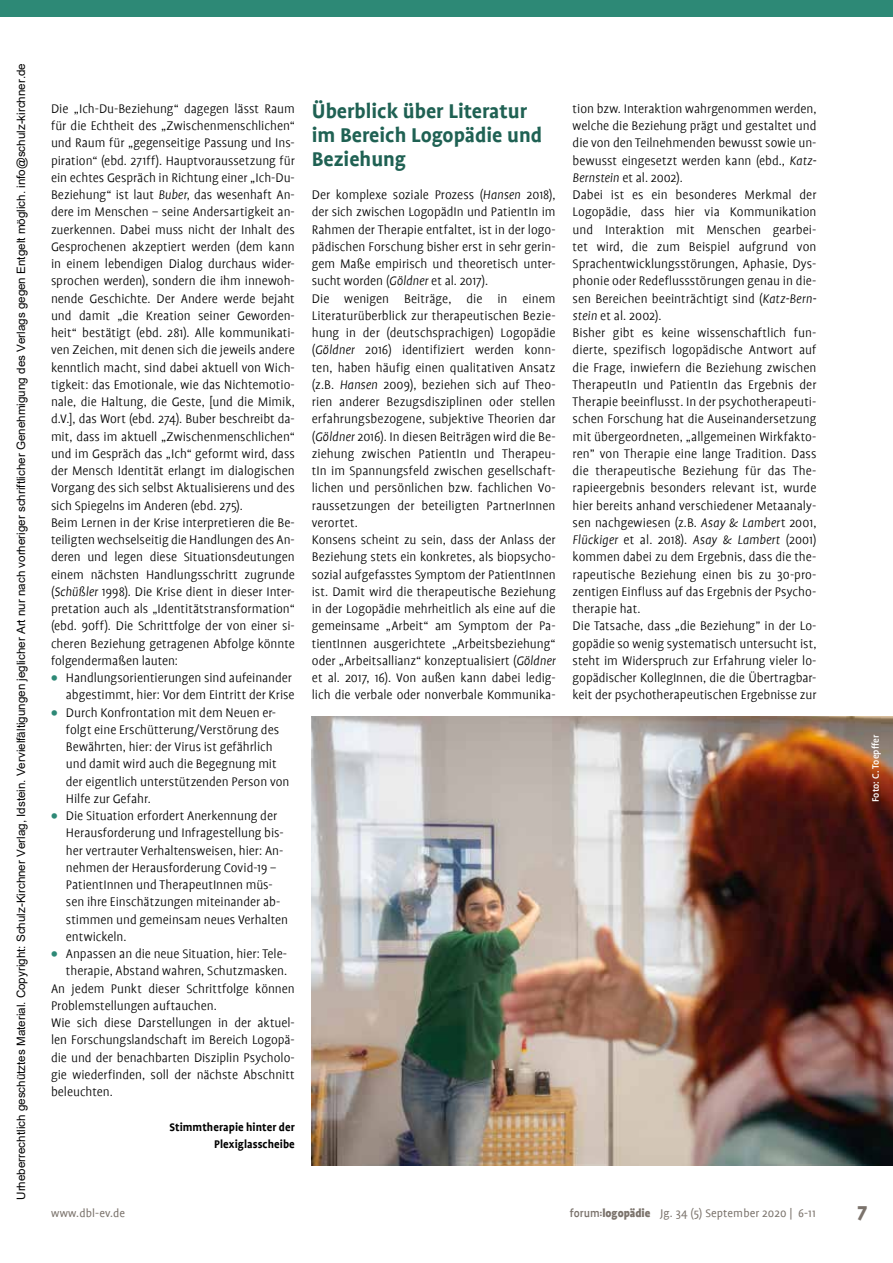
<style>
.page{position:relative;width:893px;height:1263px;background:#fff}
.page>*{position:absolute;margin:0;border:0;box-sizing:border-box;transform-origin:0 0}
.t1{font:700 22.5px/24px "Profile";color:#1f6153}
.t2{font:900 21px "Profile";color:#7b736c}
.t3{font:300 14.1px/17.2px "Profile";color:#000}
.t4{font:12.6px "Profile";letter-spacing:.01em;color:#7b736c}
.t5{font:700 12.6px/17.2px "Profile";letter-spacing:.005em;color:#000;text-align:right}
.t6{font:11.55px "Arial";color:#000}
.t7{font:500 10.5px "Profile";color:#fff}
.s1{font-style:italic}
.s2{font-weight:900;color:#2d8976}
.s3{font-weight:500}
.s4{font-weight:900;font-size:9px}
.s5{font-weight:900}
</style>
<div class="page">
<div style="left:0;top:0;width:893px;height:17px;background:#2d8976"></div>
<img style="left:312px;top:717px;width:581px;height:448px">
<p class="t6" style="left:13px;top:1200px;width:1138px;rotate:-90deg">Urheberrechtlich geschütztes Material. Copyright: Schulz-Kirchner Verlag, Idstein. Vervielfältigungen jeglicher Art nur nach vorheriger schriftlicher Genehmigung des Verlags gegen Entgelt möglich. info@schulz-kirchner.de</p>
<p class="t3" style="left:51px;top:100px;width:245px">Die „Ich-Du-Beziehung“ dagegen lässt Raum für die Echtheit des „Zwischenmenschlichen“ und Raum für „gegenseitige Passung und Ins&shy;piration“ (ebd. 271ff). Hauptvoraussetzung für ein echtes Gespräch in Richtung einer „Ich-Du-Beziehung“ ist laut <span class="s1">Buber</span>, das wesenhaft An&shy;dere im Menschen – seine Andersartigkeit an&shy;zuerkennen. Dabei muss nicht der Inhalt des Gesprochenen akzeptiert werden (dem kann in einem lebendigen Dialog durchaus wider&shy;sprochen werden), sondern die ihm innewoh&shy;nende Geschichte. Der Andere werde bejaht und damit „die Kreation seiner Geworden&shy;heit“ bestätigt (ebd. 281). Alle kommunikati&shy;ven Zeichen, mit denen sich die jeweils andere kenntlich macht, sind dabei aktuell von Wich&shy;tigkeit: das Emotionale, wie das Nichtemotio&shy;nale, die Haltung, die Geste, [und die Mimik, d.V.], das Wort (ebd. 274). Buber beschreibt da&shy;mit, dass im aktuell „Zwischenmenschlichen“ und im Gespräch das „Ich“ geformt wird, dass der Mensch Identität erlangt im dialogischen Vorgang des sich selbst Aktualisierens und des sich Spiegelns im Anderen (ebd. 275).<br>Beim Lernen in der Krise interpretieren die Be&shy;teiligten wechselseitig die Handlungen des An&shy;deren und legen diese Situationsdeutungen einem nächsten Handlungsschritt zugrunde (<span class="s1">Schüßler</span> 1998). Die Krise dient in dieser Inter&shy;pretation auch als „Identitätstransformation“ (ebd. 90ff). Die Schrittfolge der von einer si&shy;cheren Beziehung getragenen Abfolge könnte folgendermaßen lauten:</p>
<p class="t3" style="left:51px;top:669px;width:245px;text-align:right"><span class="s2">•</span> Handlungsorientierungen sind aufeinander abgestimmt, hier: Vor dem Eintritt der Krise</p>
<p class="t3" style="left:66px;top:704px;width:225px;text-indent:-15px"><span class="s2">•</span> Durch Konfrontation mit dem Neuen er&shy;folgt eine Erschütterung/Verstörung des Bewährten, hier: der Virus ist gefährlich und damit wird auch die Begegnung mit der eigentlich unterstützenden Person von Hilfe zur Gefahr.</p>
<p class="t3" style="left:66px;top:807px;width:224px;text-indent:-15px"><span class="s2">•</span> Die Situation erfordert Anerkennung der Herausforderung und Infragestellung bis&shy;her vertrauter Verhaltensweisen, hier: An&shy;nehmen der Herausforderung Covid-19 – PatientInnen und TherapeutInnen müs&shy;sen ihre Einschätzungen miteinander ab&shy;stimmen und gemeinsam neues Verhalten entwickeln.</p>
<p class="t3" style="left:51px;top:945px;width:238px"><span class="s2">•</span> Anpassen an die neue Situation, hier: Tele-</p>
<p class="t3" style="left:66px;top:962px;width:223px">therapie, Abstand wahren, Schutzmasken.</p>
<p class="t3" style="left:51px;top:980px;width:245px">An jedem Punkt dieser Schrittfolge können</p>
<p class="t3" style="left:51px;top:997px;width:167px">Problemstellungen auftauchen.</p>
<p class="t3" style="left:51px;top:1014px;width:245px">Wie sich diese Darstellungen in der aktuel-</p>
<p class="t3" style="left:51px;top:1031px;width:245px">len Forschungslandschaft im Bereich Logopä-</p>
<p class="t3" style="left:51px;top:1049px;width:245px">die und der benachbarten Disziplin Psycholo-</p>
<p class="t3" style="left:51px;top:1066px;width:245px">gie wiederfinden, soll der nächste Abschnitt</p>
<p class="t3" style="left:51px;top:1083px;width:63px">beleuchten.</p>
<p class="t5" style="left:169px;top:1118px;width:127px">Stimmtherapie hinter der<br>Plexiglasscheibe</p>
<h1 class="t1" style="left:312px;top:99px;width:232px">Überblick über Literatur im Bereich Logopädie und<br>Beziehung</h1>
<p class="t3" style="left:312px;top:186px;width:245px">Der komplexe soziale Prozess (<span class="s1">Hansen</span> 2018), der sich zwischen LogopädIn und PatientIn im Rahmen der Therapie entfaltet, ist in der logo&shy;pädischen Forschung bisher erst in sehr gerin&shy;gem Maße empirisch und theoretisch unter&shy;sucht worden (<span class="s1">Göldner</span> et al. 2017).<br>Die wenigen Beiträge, die in einem Literaturüberblick zur therapeutischen Bezie&shy;hung in der (deutschsprachigen) Logopädie (<span class="s1">Göldner</span> 2016) identifiziert werden konn&shy;ten, haben häufig einen qualitativen Ansatz (z.B. <span class="s1">Hansen</span> 2009), beziehen sich auf Theo&shy;rien anderer Bezugsdisziplinen oder stellen erfahrungsbezogene, subjektive Theorien dar (<span class="s1">Göldner</span> 2016). In diesen Beiträgen wird die Be&shy;ziehung zwischen PatientIn und Therapeu&shy;tIn im Spannungsfeld zwischen gesellschaft&shy;lichen und persönlichen bzw. fachlichen Vo&shy;raussetzungen der beteiligten PartnerInnen verortet.<br>Konsens scheint zu sein, dass der Anlass der Beziehung stets ein konkretes, als biopsycho&shy;sozial aufgefasstes Symptom der PatientInnen ist. Damit wird die therapeutische Beziehung in der Logopädie mehrheitlich als eine auf die gemeinsame „Arbeit“ am Symptom der Pa&shy;tientInnen ausgerichtete „Arbeitsbeziehung“ oder „Arbeitsallianz“ konzeptualisiert (<span class="s1">Göldner </span>et al. 2017, 16). Von außen kann dabei ledig&shy;lich die verbale oder nonverbale Kommunika-</p>
<p class="t3" style="left:573px;top:100px;width:245px">tion bzw. Interaktion wahrgenommen werden, welche die Beziehung prägt und gestaltet und die von den Teilnehmenden bewusst sowie un&shy;bewusst eingesetzt werden kann (ebd., <span class="s1">Katz-Bernstein</span> et al. 2002).<br>Dabei ist es ein besonderes Merkmal der Logopädie, dass hier via Kommunikation und Interaktion mit Menschen gearbei&shy;tet wird, die zum Beispiel aufgrund von Sprachentwicklungsstörungen, Aphasie, Dys&shy;phonie oder Redeflussstörungen genau in die&shy;sen Bereichen beeinträchtigt sind (<span class="s1">Katz-Bern&shy;stein</span> et al. 2002).<br>Bisher gibt es keine wissenschaftlich fun&shy;dierte, spezifisch logopädische Antwort auf die Frage, inwiefern die Beziehung zwischen TherapeutIn und PatientIn das Ergebnis der Therapie beeinflusst. In der psychotherapeuti&shy;schen Forschung hat die Auseinandersetzung mit übergeordneten, „allgemeinen Wirkfakto&shy;ren” von Therapie eine lange Tradition. Dass die therapeutische Beziehung für das The&shy;rapieergebnis besonders relevant ist, wurde hier bereits anhand verschiedener Metaanaly&shy;sen nachgewiesen (z.B. <span class="s1">Asay &amp; Lamber</span>t 2001, <span class="s1">Flückiger</span> et al. 2018). <span class="s1">Asay &amp; Lambert</span> (2001) kommen dabei zu dem Ergebnis, dass die the&shy;rapeutische Beziehung einen bis zu 30-pro&shy;zentigen Einfluss auf das Ergebnis der Psycho&shy;therapie hat.<br>Die Tatsache, dass „die Beziehung” in der Lo&shy;gopädie so wenig systematisch untersucht ist, steht im Widerspruch zur Erfahrung vieler lo&shy;gopädischer KollegInnen, die die Übertragbar&shy;keit der psychotherapeutischen Ergebnisse zur</p>
<p class="t7" style="left:870px;top:802px;width:69px;rotate:-90deg">Foto: C. Toepffer</p>
<p class="t4" style="left:51px;top:1206px;width:76px">www.dbl-ev.de</p>
<p class="t4" style="left:570px;top:1206px;width:247px"><span class="s3">forum</span><span class="s4">:</span><span class="s5">logopädie</span> Jg. 34 (5) September 2020 | 6-11</p>
<h2 class="t2" style="left:858px;top:1199px;width:11px">7</h2>
</div>
